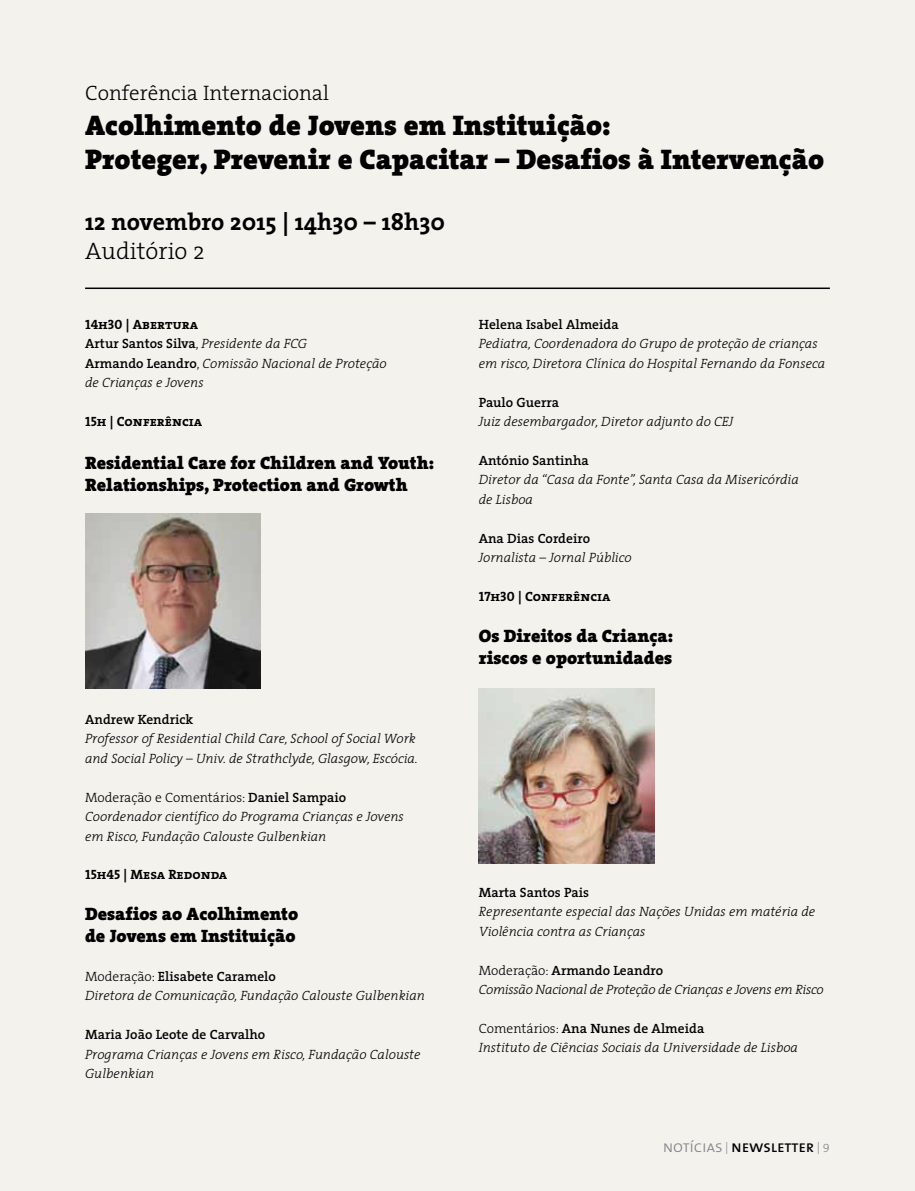
<style>
.page{position:relative;width:915px;height:1191px;background:#fff}
.page>*{position:absolute;margin:0;border:0;box-sizing:border-box;transform-origin:0 0}
.t1{font:900 28.5px/34.2px "The Serif";color:#000}
.t2{font:700 24px "The Serif";color:#000}
.t3{font:300 24px "The Serif";color:#000}
.t4{font:300 21px "The Serif";color:#000}
.t5{font:900 18px/21.6px "The Serif";color:#000}
.t6{font:16.5px "The Mix Caps";letter-spacing:-.01em;color:#000}
.t7{font:italic 300 13.5px/19.5px "The Serif";color:#000}
.t8{font:600 13.5px "The Serif";color:#000}
.t9{font:italic 300 13.5px/19.5px "The Serif";letter-spacing:-.02em;color:#000}
.t10{font:13.5px "The Serif Bold Caps";color:#000}
.s1{font-weight:600;font-style:normal}
.s2{font-style:normal}
.s3{font-family:"The Mix Light Caps";color:#808285}
.s4{font-family:"The Serif Light Caps";font-size:12px;color:#808285}
</style>
<div class="page">
<div style="left:0;top:0;width:914px;height:1191px;background:#f3f2ed"></div>
<hr style="left:85px;top:287px;width:744px;height:2px;background:#000">
<img style="left:85px;top:513px;width:175px;height:175px">
<img style="left:478px;top:688px;width:176px;height:175px">
<h3 class="t4" style="left:85px;top:76px;width:245px">Conferência Internacional</h3>
<h1 class="t1" style="left:85px;top:107px;width:740px">Acolhimento de Jovens em Instituição:<br>Proteger, Prevenir e Capacitar – Desafios à Intervenção</h1>
<h2 class="t2" style="left:85px;top:202px;width:361px">12 novembro 2015 | 14h30 – 18h30</h2>
<h2 class="t3" style="left:85px;top:231px;width:121px">Auditório 2</h2>
<p class="t10" style="left:85px;top:313px;width:114px">14h30 | Abertura</p>
<p class="t7" style="left:85px;top:333px;width:303px"><span class="s1">Artur Santos Silva</span><span class="s2">,</span> Presidente da FCG<br><span class="s1">Armando Leandro</span><span class="s2">,</span> Comissão Nacional de Proteção de Crianças e Jovens</p>
<p class="t10" style="left:85px;top:410px;width:119px">15h | Conferência</p>
<h3 class="t5" style="left:85px;top:452px;width:350px">Residential Care for Children and Youth:<br>Relationships, Protection and Growth</h3>
<p class="t8" style="left:85px;top:708px;width:110px">Andrew Kendrick</p>
<p class="t7" style="left:85px;top:728px;width:334px">Professor of Residential Child Care, School of Social Work and Social Policy – Univ. de Strathclyde, Glasgow, Escócia.</p>
<p class="t7" style="left:85px;top:787px;width:320px"><span class="s2">Moderação e Comentários:</span> <span class="s1">Daniel Sampaio<br></span>Coordenador científico do Programa Crianças e Jovens em Risco, Fundação Calouste Gulbenkian</p>
<p class="t10" style="left:85px;top:863px;width:144px">15h45 | Mesa Redonda</p>
<h3 class="t5" style="left:85px;top:903px;width:214px">Desafios ao Acolhimento de Jovens em Instituição</h3>
<p class="t7" style="left:85px;top:966px;width:341px"><span class="s2">Moderação:</span> <span class="s1">Elisabete Caramelo<br></span>Diretora de Comunicação, Fundação Calouste Gulbenkian</p>
<p class="t8" style="left:85px;top:1023px;width:181px">Maria João Leote de Carvalho</p>
<p class="t7" style="left:85px;top:1044px;width:337px">Programa Crianças e Jovens em Risco, Fundação Calouste<br>Gulbenkian</p>
<p class="t8" style="left:478px;top:313px;width:141px">Helena Isabel Almeida</p>
<p class="t7" style="left:478px;top:333px;width:348px">Pediatra, Coordenadora do Grupo de proteção de crianças em risco, Diretora Clínica do Hospital Fernando da Fonseca</p>
<p class="t8" style="left:478px;top:391px;width:82px">Paulo Guerra</p>
<p class="t7" style="left:478px;top:411px;width:256px">Juiz desembargador, Diretor adjunto do CEJ</p>
<p class="t8" style="left:478px;top:449px;width:111px">António Santinha</p>
<p class="t7" style="left:478px;top:469px;width:321px">Diretor da “Casa da Fonte”, Santa Casa da Misericórdia de Lisboa</p>
<p class="t8" style="left:478px;top:527px;width:113px">Ana Dias Cordeiro</p>
<p class="t7" style="left:478px;top:547px;width:154px">Jornalista – Jornal Público</p>
<p class="t10" style="left:478px;top:585px;width:133px">17h30 | Conferência</p>
<h3 class="t5" style="left:478px;top:625px;width:196px">Os Direitos da Criança: riscos e oportunidades</h3>
<p class="t8" style="left:478px;top:881px;width:112px">Marta Santos Pais</p>
<p class="t7" style="left:478px;top:901px;width:338px">Representante especial das Nações Unidas em matéria de<br>Violência contra as Crianças</p>
<p class="t9" style="left:478px;top:959px;width:346px"><span class="s2">Moderação:</span> <span class="s1">Armando Leandro<br></span>Comissão Nacional de Proteção de Crianças e Jovens em Risco</p>
<p class="t7" style="left:478px;top:1018px;width:321px"><span class="s2">Comentários:</span> <span class="s1">Ana Nunes de Almeida<br></span>Instituto de Ciências Sociais da Universidade de Lisboa</p>
<p class="t6" style="left:662px;top:1132px;width:168px"><span class="s3">notícias</span> <span class="s4">|</span> newsletter <span class="s4">| 9</span></p>
</div>
